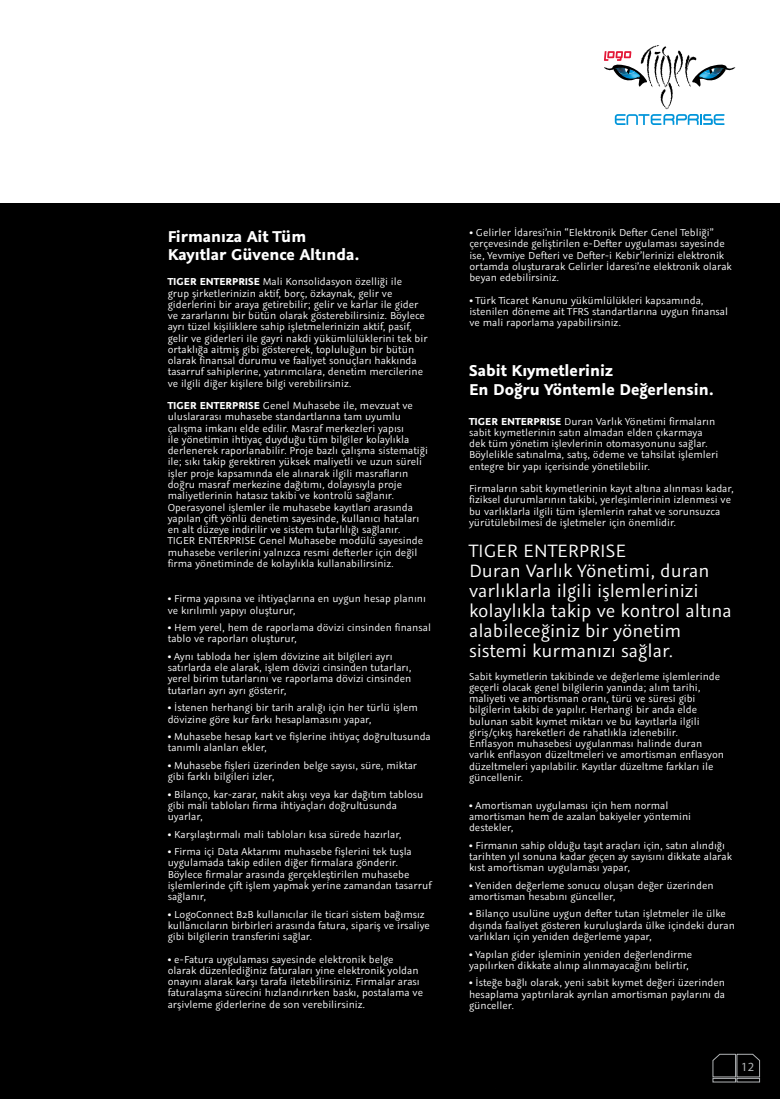
<style>
.page{position:relative;width:780px;height:1099px;background:#fff}
.page>*{position:absolute;margin:0;border:0;box-sizing:border-box;transform-origin:0 0}
.t1{font:20px/20px "Graublau Sans";color:#fff}
.t2{font:700 17.5px/17.5px "Graublau Sans";color:#fff}
.t3{font:12.5px "Myriad Pro";color:#b1b4b6}
.t4{font:11.25px/11.2px "Graublau Sans";color:#fff}
.s1{font-weight:700}
</style>
<div class="page">
<svg style="left:604px;top:45px;width:131px;height:80px"></svg>
<div style="left:0;top:204px;width:780px;height:894px;background:#000"></div>
<div style="left:712px;top:1078px;width:23px;height:4px;border:1px solid #b1b4b6"></div>
<svg style="left:712px;top:1053px;width:48px;height:24px"></svg>
<div style="left:736px;top:1078px;width:23px;height:4px;border:1px solid #b1b4b6"></div>
<h2 class="t2" style="left:168px;top:228px;width:193px">Firmanıza Ait Tüm<br>Kayıtlar Güvence Altında.</h2>
<p class="t4" style="left:168px;top:276px;width:261px"><span class="s1">TIGER ENTERPRISE</span> Mali Konsolidasyon özelliği ile<br>grup şirketlerinizin aktif, borç, özkaynak, gelir ve giderlerini bir araya getirebilir; gelir ve karlar ile gider ve zararlarını bir bütün olarak gösterebilirsiniz. Böylece ayrı tüzel kişiliklere sahip işletmelerinizin aktif, pasif, gelir ve giderleri ile gayri nakdi yükümlülüklerini tek bir ortaklığa aitmiş gibi göstererek, topluluğun bir bütün olarak finansal durumu ve faaliyet sonuçları hakkında tasarruf sahiplerine, yatırımcılara, denetim mercilerine ve ilgili diğer kişilere bilgi verebilirsiniz.</p>
<p class="t4" style="left:168px;top:400px;width:262px"><span class="s1">TIGER ENTERPRISE</span> Genel Muhasebe ile, mevzuat ve uluslararası muhasebe standartlarına tam uyumlu çalışma imkanı elde edilir. Masraf merkezleri yapısı<br>ile yönetimin ihtiyaç duyduğu tüm bilgiler kolaylıkla derlenerek raporlanabilir. Proje bazlı çalışma sistematiği ile; sıkı takip gerektiren yüksek maliyetli ve uzun süreli işler proje kapsamında ele alınarak ilgili masrafların doğru masraf merkezine dağıtımı, dolayısıyla proje maliyetlerinin hatasız takibi ve kontrolü sağlanır.<br>Operasyonel işlemler ile muhasebe kayıtları arasında yapılan çift yönlü denetim sayesinde, kullanıcı hataları en alt düzeye indirilir ve sistem tutarlılığı sağlanır.<br>TIGER ENTERPRISE Genel Muhasebe modülü sayesinde muhasebe verilerini yalnızca resmi defterler için değil firma yönetiminde de kolaylıkla kullanabilirsiniz.</p>
<p class="t4" style="left:168px;top:593px;width:260px">• Firma yapısına ve ihtiyaçlarına en uygun hesap planını ve kırılımlı yapıyı oluşturur,</p>
<p class="t4" style="left:168px;top:622px;width:265px">• Hem yerel, hem de raporlama dövizi cinsinden finansal tablo ve raporları oluşturur,</p>
<p class="t4" style="left:168px;top:651px;width:245px">• Aynı tabloda her işlem dövizine ait bilgileri ayrı satırlarda ele alarak, işlem dövizi cinsinden tutarları, yerel birim tutarlarını ve raporlama dövizi cinsinden tutarları ayrı ayrı gösterir,</p>
<p class="t4" style="left:168px;top:702px;width:252px">• İstenen herhangi bir tarih aralığı için her türlü işlem dövizine göre kur farkı hesaplamasını yapar,</p>
<p class="t4" style="left:168px;top:731px;width:265px">• Muhasebe hesap kart ve fişlerine ihtiyaç doğrultusunda tanımlı alanları ekler,</p>
<p class="t4" style="left:168px;top:759px;width:251px">• Muhasebe fişleri üzerinden belge sayısı, süre, miktar gibi farklı bilgileri izler,</p>
<p class="t4" style="left:168px;top:788px;width:257px">• Bilanço, kar-zarar, nakit akışı veya kar dağıtım tablosu gibi mali tabloları firma ihtiyaçları doğrultusunda uyarlar,</p>
<p class="t4" style="left:168px;top:828px;width:235px">• Karşılaştırmalı mali tabloları kısa sürede hazırlar,</p>
<p class="t4" style="left:168px;top:846px;width:265px">• Firma içi Data Aktarımı muhasebe fişlerini tek tuşla uygulamada takip edilen diğer firmalara gönderir.<br>Böylece firmalar arasında gerçekleştirilen muhasebe işlemlerinde çift işlem yapmak yerine zamandan tasarruf sağlanır,</p>
<p class="t4" style="left:168px;top:908px;width:264px">• LogoConnect B2B kullanıcılar ile ticari sistem bağımsız kullanıcıların birbirleri arasında fatura, sipariş ve irsaliye gibi bilgilerin transferini sağlar.</p>
<p class="t4" style="left:168px;top:953px;width:257px">• e-Fatura uygulaması sayesinde elektronik belge olarak düzenlediğiniz faturaları yine elektronik yoldan onayını alarak karşı tarafa iletebilirsiniz. Firmalar arası faturalaşma sürecini hızlandırırken baskı, postalama ve arşivleme giderlerine de son verebilirsiniz.</p>
<p class="t4" style="left:469px;top:227px;width:264px">• Gelirler İdaresi’nin “Elektronik Defter Genel Tebliği” çerçevesinde geliştirilen e-Defter uygulaması sayesinde ise, Yevmiye Defteri ve Defter-i Kebir’lerinizi elektronik ortamda oluşturarak Gelirler İdaresi’ne elektronik olarak beyan edebilirsiniz.</p>
<p class="t4" style="left:469px;top:294px;width:260px">• Türk Ticaret Kanunu yükümlülükleri kapsamında, istenilen döneme ait TFRS standartlarına uygun finansal ve mali raporlama yapabilirsiniz.</p>
<h2 class="t2" style="left:469px;top:361px;width:246px;line-height:18.8px">Sabit Kıymetleriniz<br>En Doğru Yöntemle Değerlensin.</h2>
<p class="t4" style="left:469px;top:415px;width:251px"><span class="s1">TIGER ENTERPRISE</span> Duran Varlık Yönetimi firmaların sabit kıymetlerinin satın almadan elden çıkarmaya dek tüm yönetim işlevlerinin otomasyonunu sağlar.<br>Böylelikle satınalma, satış, ödeme ve tahsilat işlemleri entegre bir yapı içerisinde yönetilebilir.</p>
<p class="t4" style="left:469px;top:483px;width:266px">Firmaların sabit kıymetlerinin kayıt altına alınması kadar, fiziksel durumlarının takibi, yerleşimlerinin izlenmesi ve bu varlıklarla ilgili tüm işlemlerin rahat ve sorunsuzca yürütülebilmesi de işletmeler için önemlidir.</p>
<h1 class="t1" style="left:469px;top:541px;width:264px">TIGER ENTERPRISE<br>Duran Varlık Yönetimi, duran varlıklarla ilgili işlemlerinizi kolaylıkla takip ve kontrol altına alabileceğiniz bir yönetim sistemi kurmanızı sağlar.</h1>
<p class="t4" style="left:469px;top:670px;width:256px">Sabit kıymetlerin takibinde ve değerleme işlemlerinde geçerli olacak genel bilgilerin yanında; alım tarihi, maliyeti ve amortisman oranı, türü ve süresi gibi bilgilerin takibi de yapılır. Herhangi bir anda elde bulunan sabit kıymet miktarı ve bu kayıtlarla ilgili giriş/çıkış hareketleri de rahatlıkla izlenebilir.<br>Enflasyon muhasebesi uygulanması halinde duran varlık enflasyon düzeltmeleri ve amortisman enflasyon düzeltmeleri yapılabilir. Kayıtlar düzeltme farkları ile güncellenir.</p>
<p class="t4" style="left:469px;top:799px;width:224px">• Amortisman uygulaması için hem normal amortisman hem de azalan bakiyeler yöntemini destekler,</p>
<p class="t4" style="left:469px;top:839px;width:264px">• Firmanın sahip olduğu taşıt araçları için, satın alındığı tarihten yıl sonuna kadar geçen ay sayısını dikkate alarak kıst amortisman uygulaması yapar,</p>
<p class="t4" style="left:469px;top:879px;width:246px">• Yeniden değerleme sonucu oluşan değer üzerinden amortisman hesabını günceller,</p>
<p class="t4" style="left:469px;top:908px;width:267px">• Bilanço usulüne uygun defter tutan işletmeler ile ülke dışında faaliyet gösteren kuruluşlarda ülke içindeki duran varlıkları için yeniden değerleme yapar,</p>
<p class="t4" style="left:469px;top:948px;width:225px">• Yapılan gider işleminin yeniden değerlendirme yapılırken dikkate alınıp alınmayacağını belirtir,</p>
<p class="t4" style="left:469px;top:977px;width:257px;text-align:justify">• İsteğe bağlı olarak, yeni sabit kıymet değeri üzerinden hesaplama yaptırılarak ayrılan amortisman paylarını da günceller.</p>
<p class="t3" style="left:741px;top:1058px;width:14px">12</p>
</div>
